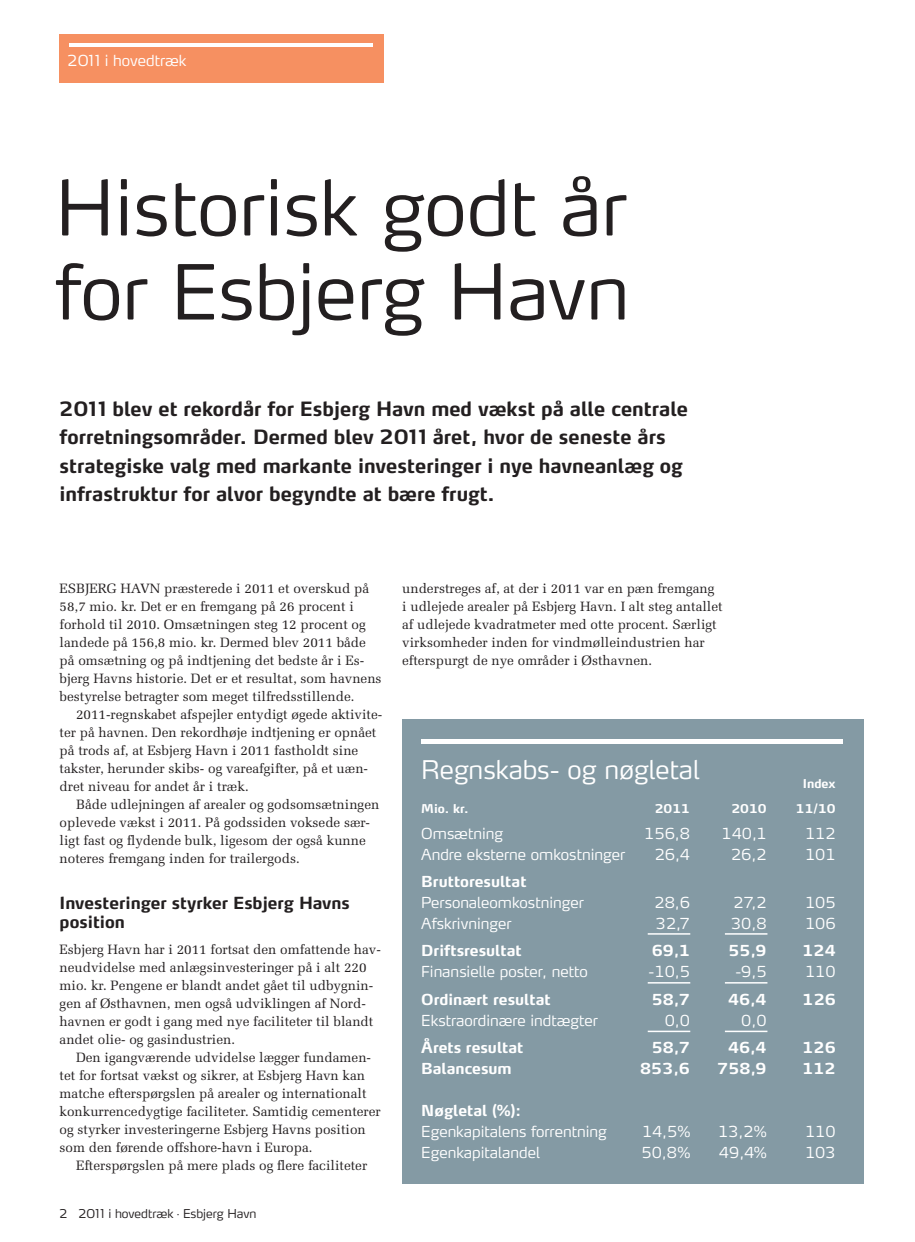
<style>
.page{position:relative;width:915px;height:1242px;background:#fff}
.page>*{position:absolute;margin:0;border:0;box-sizing:border-box;transform-origin:0 0}
.t1{font:300 75px/84px "Max LF";color:#231f20}
.t2{font:300 25.5px "Max LF";color:#fff}
.t3{font:700 19.5px/28.5px "Max LF";color:#231f20}
.t4{font:700 16.5px/19.5px "Max";color:#231f20}
.t5{font:300 15px "Max TF";color:#fff}
.t6{font:700 15px "Max TF";color:#fff}
.t7{font:300 15px "Max LF";color:#fff}
.t8{font:13.5px/18px "Melior";color:#231f20}
.t9{font:300 12px "Max LF";color:#231f20}
.t10{font:700 12px "Max TF";color:#fff}
</style>
<div class="page">
<div style="left:60px;top:34px;width:324px;height:48px;background:#f69061"></div>
<hr style="left:69px;top:43px;width:303px;height:4px;background:#fff">
<div style="left:402px;top:719px;width:461px;height:464px;background:#849aa4"></div>
<div style="left:421px;top:739px;width:421px;height:5px;background:#fff"></div>
<hr style="left:647px;top:933px;width:43px;height:1px;background:#fff">
<hr style="left:647px;top:982px;width:43px;height:1px;background:#fff">
<hr style="left:647px;top:1030px;width:43px;height:2px;background:#fff">
<hr style="left:724px;top:933px;width:43px;height:1px;background:#fff">
<hr style="left:724px;top:982px;width:43px;height:1px;background:#fff">
<hr style="left:724px;top:1030px;width:43px;height:2px;background:#fff">
<p class="t7" style="left:68px;top:55px;width:120px">2011 i hovedtræk</p>
<h1 class="t1" style="left:55px;top:173px;width:575px">Historisk godt år for Esbjerg Havn</h1>
<p class="t3" style="left:60px;top:396px;width:629px">2011 blev et rekordår for Esbjerg Havn med vækst på alle centrale forretningsområder. Dermed blev 2011 året, hvor de seneste års strategiske valg med markante investeringer i nye havneanlæg og infrastruktur for alvor begyndte at bære frugt.</p>
<p class="t8" style="left:60px;top:581px;width:323px">ESBJERG HAVN præsterede i 2011 et overskud på 58,7 mio. kr. Det er en fremgang på 26 procent i forhold til 2010. Omsætningen steg 12 procent og landede på 156,8 mio. kr. Dermed blev 2011 både på omsætning og på indtjening det bedste år i Es&shy;bjerg Havns historie. Det er et resultat, som havnens bestyrelse betragter som meget tilfredsstillende.</p>
<p class="t8" style="left:60px;top:707px;width:324px;text-indent:16px">2011-regnskabet afspejler entydigt øgede aktivite&shy;ter på havnen. Den rekordhøje indtjening er opnået på trods af, at Esbjerg Havn i 2011 fastholdt sine takster, herunder skibs- og vareafgifter, på et uæn&shy;dret niveau for andet år i træk.</p>
<p class="t8" style="left:60px;top:797px;width:321px;text-indent:16px">Både udlejningen af arealer og godsomsætningen oplevede vækst i 2011. På godssiden voksede sær&shy;ligt fast og flydende bulk, ligesom der også kunne noteres fremgang inden for trailergods.</p>
<p class="t4" style="left:60px;top:893px;width:291px">Investeringer styrker Esbjerg Havns position</p>
<p class="t8" style="left:60px;top:941px;width:323px">Esbjerg Havn har i 2011 fortsat den omfattende hav&shy;neudvidelse med anlægsinvesteringer på i alt 220 mio. kr. Pengene er blandt andet gået til udbygnin&shy;gen af Østhavnen, men også udviklingen af Nord&shy;havnen er godt i gang med nye faciliteter til blandt andet olie- og gasindustrien.</p>
<p class="t8" style="left:60px;top:1049px;width:322px;text-indent:16px">Den igangværende udvidelse lægger fundamen&shy;tet for fortsat vækst og sikrer, at Esbjerg Havn kan matche efterspørgslen på arealer og internationalt konkurrencedygtige faciliteter. Samtidig cementerer og styrker investeringerne Esbjerg Havns position som den førende offshore-havn i Europa.</p>
<p class="t8" style="left:76px;top:1157px;width:292px">Efterspørgslen på mere plads og flere faciliteter</p>
<p class="t9" style="left:60px;top:1208px;width:198px">2 2011 i hovedtræk · Esbjerg Havn</p>
<p class="t8" style="left:402px;top:581px;width:322px">understreges af, at der i 2011 var en pæn fremgang<br>i udlejede arealer på Esbjerg Havn. I alt steg antallet af udlejede kvadratmeter med otte procent. Særligt virksomheder inden for vindmølleindustrien har efterspurgt de nye områder i Østhavnen.</p>
<h2 class="t2" style="left:421px;top:760px;width:280px">Regnskabs- og nøgletal</h2>
<p class="t10" style="left:802px;top:778px;width:34px">Index</p>
<p class="t10" style="left:421px;top:803px;width:49px">Mio. kr.</p>
<p class="t10" style="left:654px;top:803px;width:37px">2011</p>
<p class="t10" style="left:731px;top:803px;width:37px">2010</p>
<p class="t10" style="left:795px;top:803px;width:41px">11/10</p>
<p class="t5" style="left:421px;top:826px;width:83px">Omsætning</p>
<p class="t5" style="left:644px;top:826px;width:47px">156,8</p>
<p class="t5" style="left:721px;top:826px;width:47px">140,1</p>
<p class="t5" style="left:804px;top:826px;width:32px">112</p>
<p class="t5" style="left:421px;top:847px;width:205px">Andre eksterne omkostninger</p>
<p class="t5" style="left:654px;top:847px;width:37px">26,4</p>
<p class="t5" style="left:730px;top:847px;width:37px">26,2</p>
<p class="t5" style="left:804px;top:847px;width:32px">101</p>
<p class="t6" style="left:421px;top:874px;width:107px">Bruttoresultat</p>
<p class="t5" style="left:421px;top:895px;width:164px">Personaleomkostninger</p>
<p class="t5" style="left:654px;top:895px;width:37px">28,6</p>
<p class="t5" style="left:733px;top:895px;width:35px">27,2</p>
<p class="t5" style="left:804px;top:895px;width:32px">105</p>
<p class="t5" style="left:421px;top:916px;width:92px">Afskrivninger</p>
<p class="t5" style="left:655px;top:916px;width:36px">32,7</p>
<p class="t5" style="left:730px;top:916px;width:37px">30,8</p>
<p class="t5" style="left:804px;top:916px;width:32px">106</p>
<p class="t6" style="left:421px;top:944px;width:102px">Driftsresultat</p>
<p class="t6" style="left:651px;top:944px;width:40px">69,1</p>
<p class="t6" style="left:728px;top:944px;width:40px">55,9</p>
<p class="t6" style="left:802px;top:944px;width:34px">124</p>
<p class="t5" style="left:421px;top:965px;width:168px">Finansielle poster, netto</p>
<p class="t5" style="left:648px;top:965px;width:43px">-10,5</p>
<p class="t5" style="left:735px;top:965px;width:33px">-9,5</p>
<p class="t5" style="left:804px;top:965px;width:32px">110</p>
<p class="t6" style="left:421px;top:992px;width:131px">Ordinært resultat</p>
<p class="t6" style="left:651px;top:992px;width:40px">58,7</p>
<p class="t6" style="left:728px;top:992px;width:40px">46,4</p>
<p class="t6" style="left:802px;top:992px;width:34px">126</p>
<p class="t5" style="left:421px;top:1013px;width:178px">Ekstraordinære indtægter</p>
<p class="t5" style="left:664px;top:1013px;width:27px">0,0</p>
<p class="t5" style="left:741px;top:1013px;width:27px">0,0</p>
<p class="t6" style="left:421px;top:1040px;width:104px">Årets resultat</p>
<p class="t6" style="left:651px;top:1040px;width:40px">58,7</p>
<p class="t6" style="left:728px;top:1040px;width:40px">46,4</p>
<p class="t6" style="left:802px;top:1040px;width:34px">126</p>
<p class="t6" style="left:421px;top:1061px;width:92px">Balancesum</p>
<p class="t6" style="left:640px;top:1061px;width:51px">853,6</p>
<p class="t6" style="left:717px;top:1061px;width:51px">758,9</p>
<p class="t6" style="left:802px;top:1061px;width:34px">112</p>
<p class="t6" style="left:421px;top:1103px;width:101px">Nøgletal (%):</p>
<p class="t5" style="left:421px;top:1124px;width:187px">Egenkapitalens forrentning</p>
<p class="t5" style="left:641px;top:1124px;width:50px">14,5%</p>
<p class="t5" style="left:717px;top:1124px;width:50px">13,2%</p>
<p class="t5" style="left:804px;top:1124px;width:32px">110</p>
<p class="t5" style="left:421px;top:1145px;width:120px">Egenkapitalandel</p>
<p class="t5" style="left:641px;top:1145px;width:50px">50,8%</p>
<p class="t5" style="left:718px;top:1145px;width:49px">49,4%</p>
<p class="t5" style="left:804px;top:1145px;width:32px">103</p>
</div>
